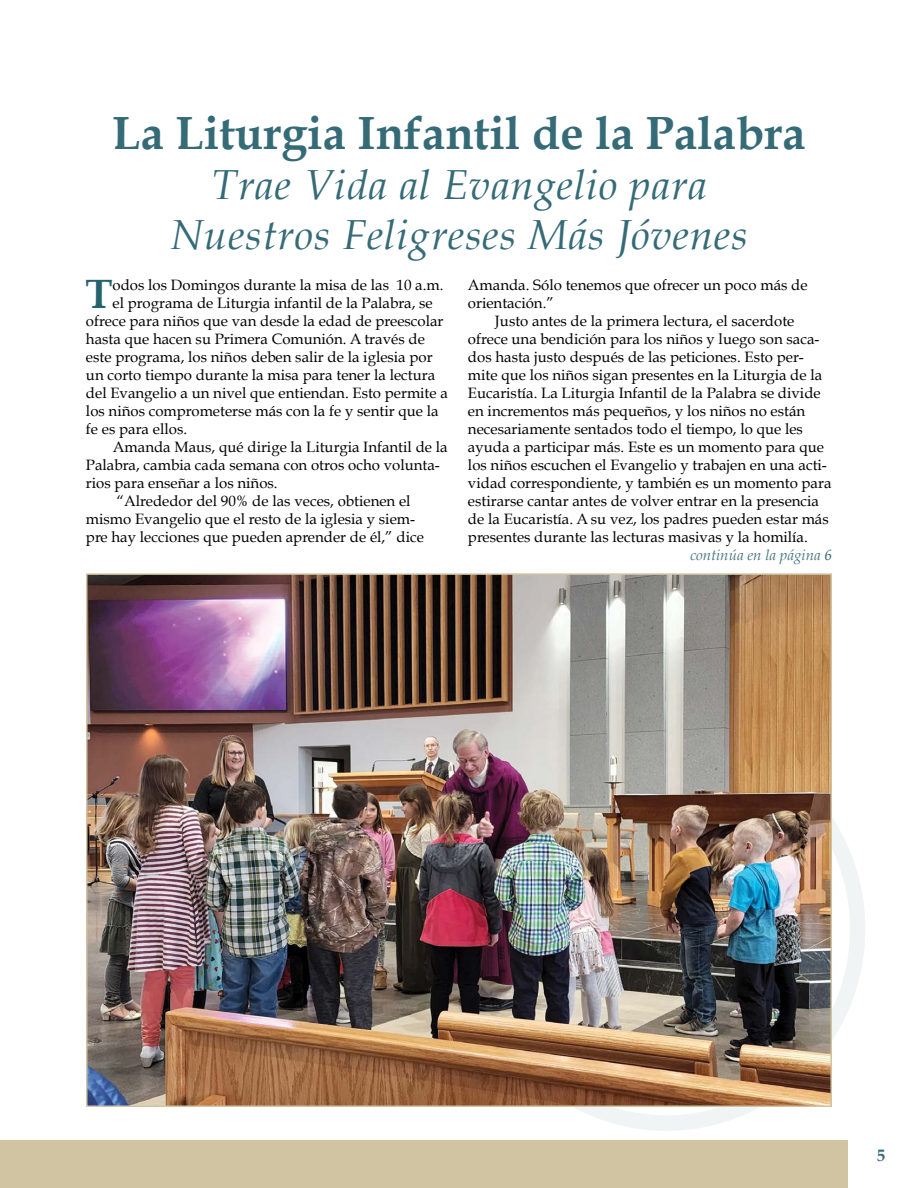
<style>
.page{position:relative;width:918px;height:1188px;background:#fff}
.page>*{position:absolute;margin:0;border:0;box-sizing:border-box;transform-origin:0 0}
.t1{font:700 46.5px "Book Antiqua";color:#356b77}
.t2{font:italic 42px/50.4px "Book Antiqua";letter-spacing:.02em;color:#356b77;text-align:center}
.t3{font:700 40.95px "Book Antiqua";color:#24626e}
.t4{font:700 16.5px "Book Antiqua";color:#356b77}
.t5{font:15px/18px "Book Antiqua";color:#000}
.t6{font:italic 15px "Book Antiqua";color:#4a7985}
.s1{color:#24626e}
</style>
<div class="page">
<svg style="left:574px;top:818px;width:291px;height:313px"></svg>
<div style="left:0;top:1141px;width:848px;height:47px;background:#d0c4a2"></div>
<img style="left:89px;top:576px;width:740px;height:528px">
<h1 class="t1" style="left:112px;top:106px;width:695px">La Liturgia Infantil de la Palabra</h1>
<h2 class="t2" style="left:170px;top:160px;width:579px">Trae Vida al Evangelio para<br>Nuestros Feligreses Más Jóvenes</h2>
<h3 class="t3" style="left:85px;top:270px;width:29px">T</h3>
<p class="t5" style="left:113px;top:276px;width:332px">odos los Domingos durante la misa de las 10 a.m.</p>
<p class="t5" style="left:113px;top:294px;width:322px">el programa de Liturgia infantil de la Palabra, se</p>
<p class="t5" style="left:86px;top:312px;width:359px">ofrece para niños que van desde la edad de preescolar</p>
<p class="t5" style="left:86px;top:330px;width:340px">hasta que hacen su Primera Comunión. A través de</p>
<p class="t5" style="left:86px;top:348px;width:348px">este programa, los niños deben salir de la iglesia por</p>
<p class="t5" style="left:86px;top:366px;width:351px">un corto tiempo durante la misa para tener la lectura</p>
<p class="t5" style="left:86px;top:384px;width:363px">del Evangelio a un nivel que entiendan. Esto permite a</p>
<p class="t5" style="left:86px;top:402px;width:354px">los niños comprometerse más con la fe y sentir que la</p>
<p class="t5" style="left:86px;top:420px;width:103px">fe es para ellos.</p>
<p class="t5" style="left:113px;top:438px;width:336px">Amanda Maus, qué dirige la Liturgia Infantil de la</p>
<p class="t5" style="left:86px;top:456px;width:355px">Palabra, cambia cada semana con otros ocho volunta-</p>
<p class="t5" style="left:86px;top:474px;width:193px">rios para enseñar a los niños.</p>
<p class="t5" style="left:117px;top:492px;width:295px">“Alrededor del 90% de las veces, obtienen el</p>
<p class="t5" style="left:86px;top:510px;width:331px">mismo Evangelio que el resto de la iglesia y siem-</p>
<p class="t5" style="left:86px;top:528px;width:339px">pre hay lecciones que pueden aprender de él,” dice</p>
<p class="t5" style="left:468px;top:276px;width:341px">Amanda. Sólo tenemos que ofrecer un poco más de orientación.”</p>
<p class="t5" style="left:468px;top:312px;width:365px;text-indent:27px">Justo antes de la primera lectura, el sacerdote ofrece una bendición para los niños y luego son saca&shy;dos hasta justo después de las peticiones. Esto per&shy;mite que los niños sigan presentes en la Liturgia de la Eucaristía. La Liturgia Infantil de la Palabra se divide en incrementos más pequeños, y los niños no están necesariamente sentados todo el tiempo, lo que les ayuda a participar más. Este es un momento para que los niños escuchen el Evangelio y trabajen en una acti&shy;vidad correspondiente, y también es un momento para estirarse cantar antes de volver entrar en la presencia de la Eucaristía. A su vez, los padres pueden estar más presentes durante las lecturas masivas y la homilía.</p>
<p class="t6" style="left:690px;top:547px;width:143px">continúa en la página <span class="s1">6</span></p>
<p class="t4" style="left:877px;top:1146px;width:10px">5</p>
</div>
